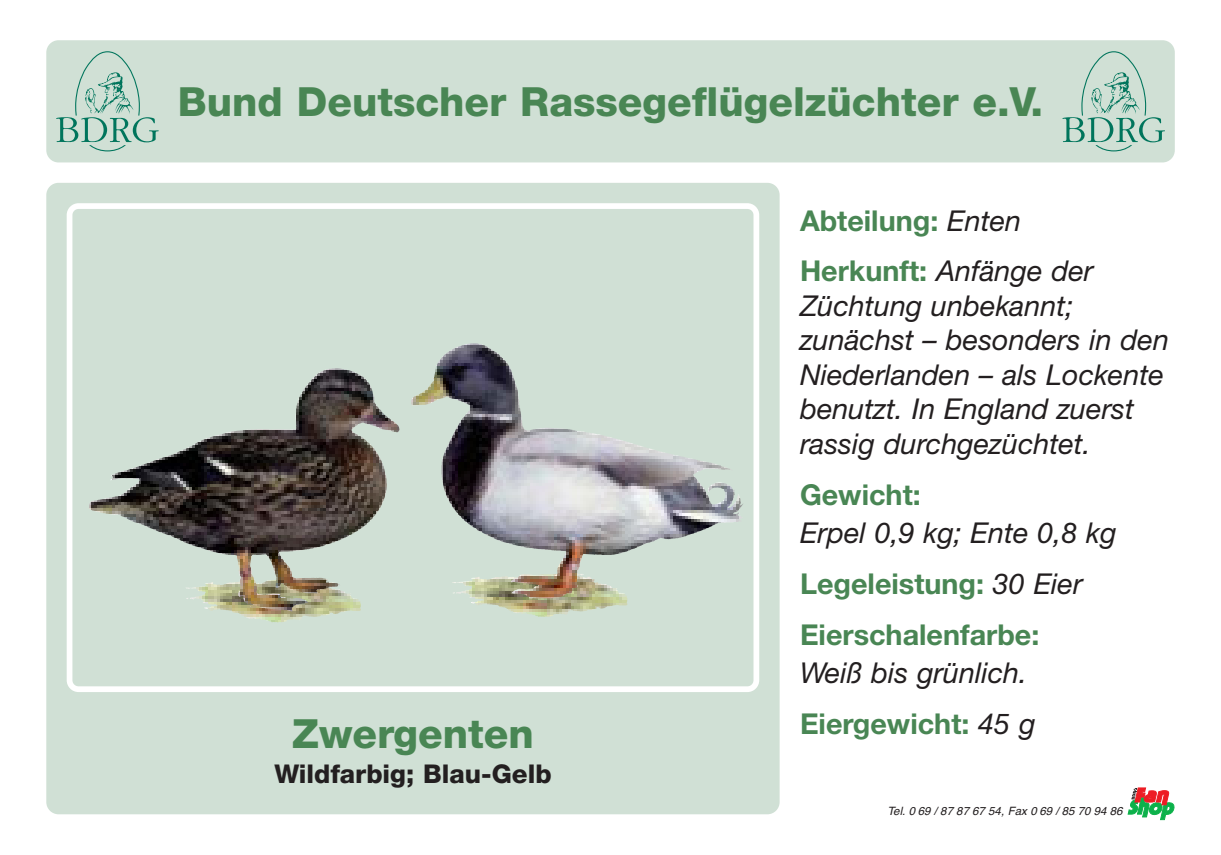
<style>
.page{position:relative;width:1221px;height:855px;background:#fff}
.page>*{position:absolute;margin:0;border:0;box-sizing:border-box;transform-origin:0 0}
.t1{font:800 40.2px "Helvetica Neue";color:#498654}
.t2{font:italic 28.8px/34.5px "Helvetica Neue";color:#231f20}
.t3{font:700 28.8px/50.7px "Helvetica Neue";color:#498654}
.t4{font:800 25.8px "Helvetica Neue";color:#231f20}
.t5{font:italic 11.4px "Helvetica";color:#231f20}
.s1{font-weight:400;font-style:italic;color:#231f20}
.s2{font-weight:700;font-style:normal;color:#498654}
</style>
<div class="page">
<div style="left:46px;top:183px;width:734px;height:631px;background:#d0e0d5;border-radius:12px"></div>
<div style="left:46px;top:40px;width:1129px;height:122px;background:#d0e0d5;border-radius:12px"></div>
<svg style="left:67px;top:203px;width:692px;height:489px"></svg>
<svg style="left:1128px;top:788px;width:46px;height:32px"></svg>
<svg style="left:56px;top:51px;width:103px;height:100px"></svg>
<svg style="left:1062px;top:51px;width:103px;height:100px"></svg>
<img style="left:190px;top:579px;width:109px;height:21px">
<img style="left:456px;top:574px;width:109px;height:20px">
<img style="left:137px;top:369px;width:197px;height:98px">
<img style="left:411px;top:343px;width:60px;height:90px">
<h1 class="t1" style="left:178px;top:87px;width:867px">Bund Deutscher Rassegeflügelzüchter e.V.</h1>
<h1 class="t1" style="left:292px;top:719px;width:243px">Zwergenten</h1>
<p class="t4" style="left:274px;top:764px;width:279px">Wildfarbig; Blau-Gelb</p>
<p class="t3" style="left:800px;top:198px;width:295px">Abteilung: <span class="s1">Enten<br></span>Herkunft: <span class="s1">Anfänge der</span></p>
<p class="t2" style="left:800px;top:291px;width:370px">Züchtung unbekannt; zunächst – besonders in den<br>Niederlanden – als Lockente benutzt. In England zuerst rassig durchgezüchtet.</p>
<p class="t3" style="left:800px;top:472px;width:122px">Gewicht:</p>
<p class="t3" style="left:800px;top:510px;width:318px"><span class="s1">Erpel 0,9 kg; Ente 0,8 kg<br></span>Legeleistung: <span class="s1">30 Eier<br></span>Eierschalenfarbe:</p>
<p class="t2" style="left:800px;top:651px;width:237px;line-height:50.7px">Weiß bis grünlich.<br><span class="s2">Eiergewicht:</span> 45 g</p>
<p class="t5" style="left:887px;top:806px;width:237px">Tel. 0 69 / 87 87 67 54, Fax 0 69 / 85 70 94 86</p>
</div>
